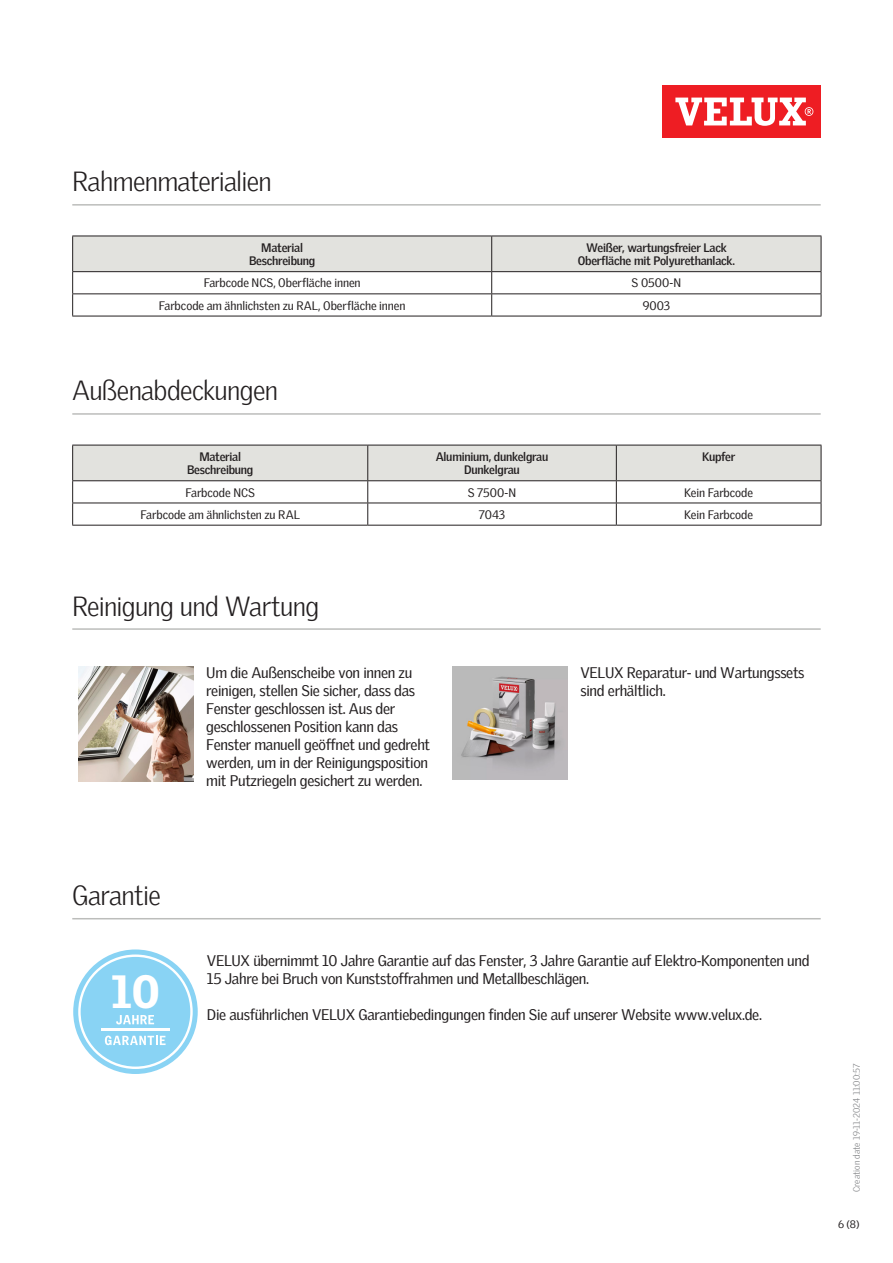
<style>
.page{position:relative;width:893px;height:1263px;background:#fff}
.page>*{position:absolute;margin:0;border:0;box-sizing:border-box;transform-origin:0 0}
.t1{font:900 45.3px "Velux Gothic";color:#fff}
.Headline_With_Line_B{font:300 27px "Velux Gothic";letter-spacing:-.025em;color:#231f20}
.Body_Regular{font:15px/18px "Velux Gothic";letter-spacing:-.02em;color:#231f20}
.TableText{font:12px "Velux Gothic";letter-spacing:-.005em;color:#231f20}
.TableHeader{font:700 12px/13.5px "Velux Gothic";letter-spacing:-.02em;color:#231f20;text-align:center}
.t2{font:10.5px "Velux Gothic";color:#231f20}
.t3{font:300 9px "Velux Gothic";color:#7c7e81}
</style>
<div class="page">
<div style="left:662px;top:85px;width:159px;height:53px;background:#ee1d23"></div>
<svg style="left:675px;top:98px;width:138px;height:28px"></svg>
<hr style="left:72px;top:204px;width:749px;height:2px;background:#bcbdbb">
<hr style="left:72px;top:413px;width:749px;height:2px;background:#bcbdbb">
<hr style="left:72px;top:628px;width:749px;height:2px;background:#bcbdbb">
<hr style="left:72px;top:316px;width:420px;height:1px;background:#231f20">
<svg style="left:72px;top:236px;width:750px;height:80px"></svg>
<hr style="left:492px;top:316px;width:329px;height:1px;background:#231f20">
<hr style="left:72px;top:525px;width:296px;height:1px;background:#231f20">
<hr style="left:368px;top:525px;width:248px;height:1px;background:#231f20">
<svg style="left:72px;top:445px;width:750px;height:80px"></svg>
<hr style="left:616px;top:525px;width:205px;height:1px;background:#231f20">
<img style="left:79px;top:666px;width:114px;height:115px">
<img style="left:453px;top:666px;width:115px;height:113px">
<hr style="left:72px;top:918px;width:749px;height:1px;background:#bcbdbb">
<svg style="left:73px;top:949px;width:125px;height:125px"></svg>
<p class="Headline_With_Line_B" style="left:72px;top:161px;width:201px">Rahmenmaterialien</p>
<p class="TableHeader" style="left:249px;top:240px;width:68px">Material<br>Beschreibung</p>
<p class="TableHeader" style="left:578px;top:240px;width:159px">Weißer, wartungsfreier Lack<br>Oberfläche mit Polyurethanlack.</p>
<p class="TableText" style="left:204px;top:274px;width:158px">Farbcode NCS, Oberfläche innen</p>
<p class="TableText" style="left:632px;top:274px;width:51px">S 0500-N</p>
<p class="TableText" style="left:159px;top:296px;width:248px">Farbcode am ähnlichsten zu RAL, Oberfläche innen</p>
<p class="TableText" style="left:643px;top:296px;width:29px">9003</p>
<p class="Headline_With_Line_B" style="left:72px;top:370px;width:207px">Außenabdeckungen</p>
<p class="TableHeader" style="left:187px;top:449px;width:68px">Material<br>Beschreibung</p>
<p class="TableHeader" style="left:436px;top:449px;width:114px">Aluminium, dunkelgrau<br>Dunkelgrau</p>
<p class="TableHeader" style="left:702px;top:449px;width:35px">Kupfer</p>
<p class="TableText" style="left:185px;top:483px;width:71px">Farbcode NCS</p>
<p class="TableText" style="left:468px;top:483px;width:50px">S 7500-N</p>
<p class="TableText" style="left:684px;top:483px;width:70px">Kein Farbcode</p>
<p class="TableText" style="left:141px;top:505px;width:161px">Farbcode am ähnlichsten zu RAL</p>
<p class="TableText" style="left:479px;top:505px;width:28px">7043</p>
<p class="TableText" style="left:684px;top:505px;width:70px">Kein Farbcode</p>
<p class="Headline_With_Line_B" style="left:72px;top:585px;width:248px">Reinigung und Wartung</p>
<p class="Body_Regular" style="left:206px;top:662px;width:225px">Um die Außenscheibe von innen zu reinigen, stellen Sie sicher, dass das Fenster geschlossen ist. Aus der geschlossenen Position kann das Fenster manuell geöffnet und gedreht werden, um in der Reinigungsposition mit Putzriegeln gesichert zu werden.</p>
<p class="Body_Regular" style="left:580px;top:662px;width:226px">VELUX Reparatur- und Wartungssets sind erhältlich.</p>
<p class="Headline_With_Line_B" style="left:72px;top:875px;width:90px">Garantie</p>
<p class="t1" style="left:111px;top:963px;width:50px">10</p>
<p class="Body_Regular" style="left:207px;top:950px;width:604px">VELUX übernimmt 10 Jahre Garantie auf das Fenster, 3 Jahre Garantie auf Elektro-Komponenten und<br>15 Jahre bei Bruch von Kunststoffrahmen und Metallbeschlägen.</p>
<p class="Body_Regular" style="left:207px;top:1004px;width:557px">Die ausführlichen VELUX Garantiebedingungen finden Sie auf unserer Website www.velux.de.</p>
<p class="t3" style="left:850px;top:1192px;width:130px;rotate:-90deg">Creation date 19-11-2024 11:00:57</p>
<p class="t2" style="left:838px;top:1216px;width:23px">6 (8)</p>
</div>
